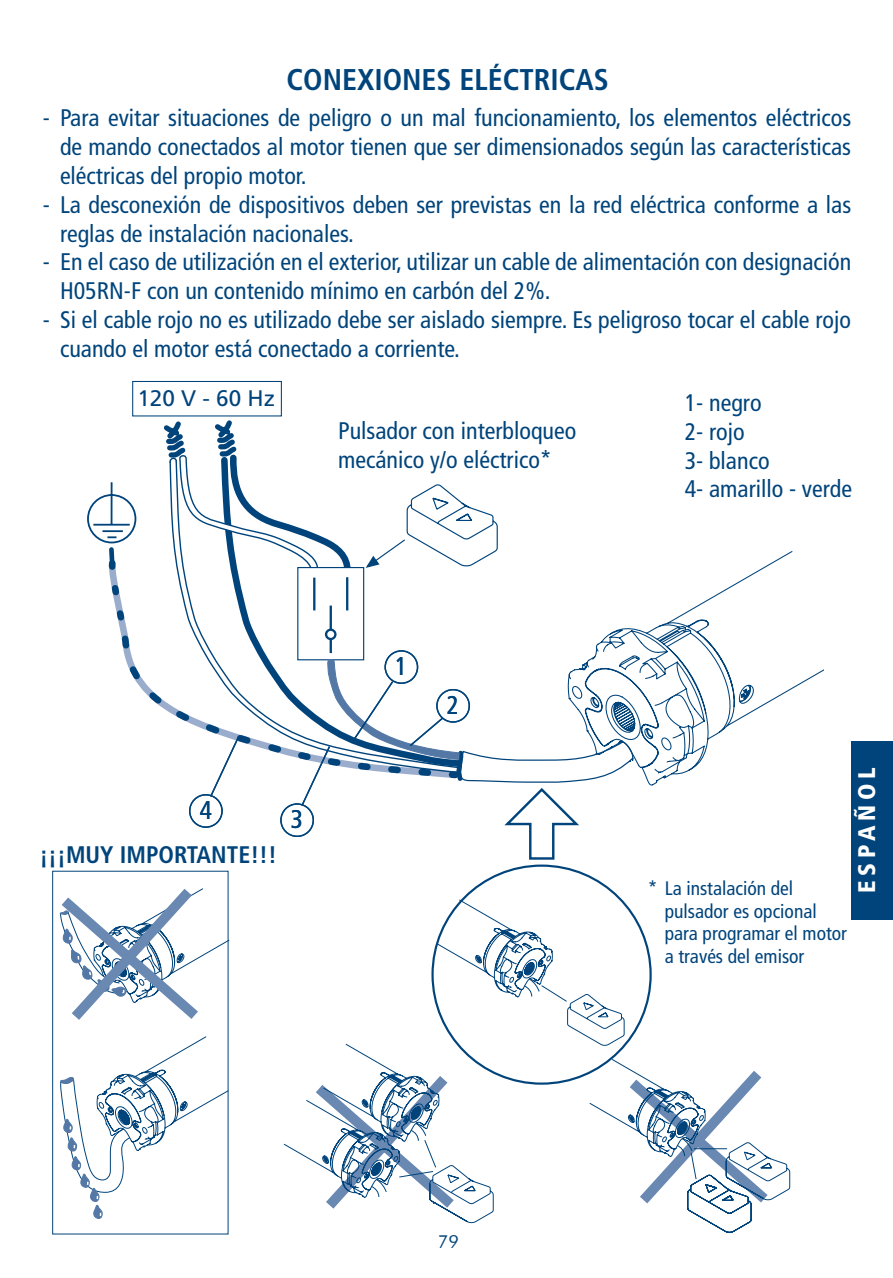
<style>
.page{position:relative;width:893px;height:1278px;background:#fff}
.page>*{position:absolute;margin:0;border:0;box-sizing:border-box;transform-origin:0 0}
.t1{font:700 condensed 30px "Frutiger LT Std";color:#00447b}
.t2{font:condensed 25.8px "Frutiger LT Std";color:#00447b}
.t3{font:condensed 24px/28.8px "Frutiger LT Std";color:#00447b}
.t4{font:700 condensed 24px "Frutiger LT Std";color:#00447b}
.t5{font:900 condensed 24px "Frutiger LT Std";letter-spacing:.2em;color:#fff}
.t6{font:22.5px "Frutiger LT Std";color:#00447b}
.t7{font:condensed 19.5px/22.5px "Frutiger LT Std";color:#00447b}
.t8{font:18px "Futura BT";color:#00447b}
</style>
<div class="page">
<svg style="left:52px;top:878px;width:178px;height:341px"></svg>
<svg style="left:283px;top:899px;width:507px;height:334px"></svg>
<svg style="left:590px;top:551px;width:233px;height:162px"></svg>
<div style="left:132px;top:381px;width:150px;height:35px;border:1px solid #00447b"></div>
<svg style="left:178px;top:570px;width:239px;height:184px"></svg>
<svg style="left:364px;top:484px;width:134px;height:86px"></svg>
<div style="left:297px;top:567px;width:67px;height:93px;background:#fff;border:1px solid #00447b"></div>
<hr style="left:346px;top:577px;width:2px;height:33px;background:#00447b">
<hr style="left:313px;top:578px;width:2px;height:32px;background:#00447b">
<hr style="left:329px;top:638px;width:3px;height:15px;background:#00447b">
<hr style="left:329px;top:606px;width:3px;height:24px;background:#00447b">
<div style="left:325px;top:629px;width:11px;height:11px;border:2px solid #00447b;border-radius:50%"></div>
<svg style="left:87px;top:482px;width:50px;height:143px"></svg>
<svg style="left:159px;top:380px;width:195px;height:197px"></svg>
<div style="left:189px;top:794px;width:34px;height:34px;border:1px solid #00447b;border-radius:50%"></div>
<svg style="left:123px;top:650px;width:132px;height:148px"></svg>
<div style="left:280px;top:803px;width:34px;height:34px;border:1px solid #00447b;border-radius:50%"></div>
<svg style="left:281px;top:659px;width:470px;height:201px"></svg>
<div style="left:384px;top:650px;width:34px;height:34px;border:1px solid #00447b;border-radius:50%"></div>
<div style="left:852px;top:741px;width:41px;height:179px;background:#00447b"></div>
<p class="t1" style="left:286px;top:62px;width:324px">CONEXIONES ELÉCTRICAS</p>
<p class="t3" style="left:60px;top:104px;width:792px;text-align:justify;text-indent:-17px">- Para evitar situaciones de peligro o un mal funcionamiento, los elementos eléctricos de mando conectados al motor tienen que ser dimensionados según las características eléctricas del propio motor.</p>
<p class="t3" style="left:60px;top:190px;width:792px;text-indent:-17px">- La desconexión de dispositivos deben ser previstas en la red eléctrica conforme a las reglas de instalación nacionales.</p>
<p class="t3" style="left:60px;top:248px;width:792px;text-indent:-17px">- En el caso de utilización en el exterior, utilizar un cable de alimentación con designación<br>H05RN-F con un contenido mínimo en carbón del 2%.</p>
<p class="t3" style="left:60px;top:305px;width:792px;text-indent:-17px">- Si el cable rojo no es utilizado debe ser aislado siempre. Es peligroso tocar el cable rojo cuando el motor está conectado a corriente.</p>
<p class="t6" style="left:137px;top:385px;width:139px">120 V - 60 Hz</p>
<p class="t3" style="left:338px;top:417px;width:240px">Pulsador con interbloqueo</p>
<p class="t3" style="left:338px;top:446px;width:215px">mecánico y/o eléctrico*</p>
<p class="t2" style="left:200px;top:795px;width:14px">4</p>
<p class="t4" style="left:39px;top:840px;width:239px">¡¡¡MUY IMPORTANTE!!!</p>
<p class="t2" style="left:291px;top:804px;width:14px">3</p>
<p class="t2" style="left:395px;top:651px;width:14px">1</p>
<p class="t2" style="left:447px;top:690px;width:14px">2</p>
<p class="t3" style="left:684px;top:389px;width:78px">1- negro</p>
<p class="t3" style="left:684px;top:417px;width:61px">2- rojo</p>
<p class="t3" style="left:684px;top:446px;width:86px">3- blanco</p>
<p class="t3" style="left:684px;top:475px;width:169px">4- amarillo - verde</p>
<p class="t5" style="left:852px;top:893px;width:127px;rotate:-90deg">ESPAÑOL</p>
<p class="t7" style="left:664px;top:877px;width:184px;text-indent:-17px">* La instalación del pulsador es opcional para programar el motor a través del emisor</p>
<p class="t8" style="left:438px;top:1231px;width:23px">79</p>
</div>
